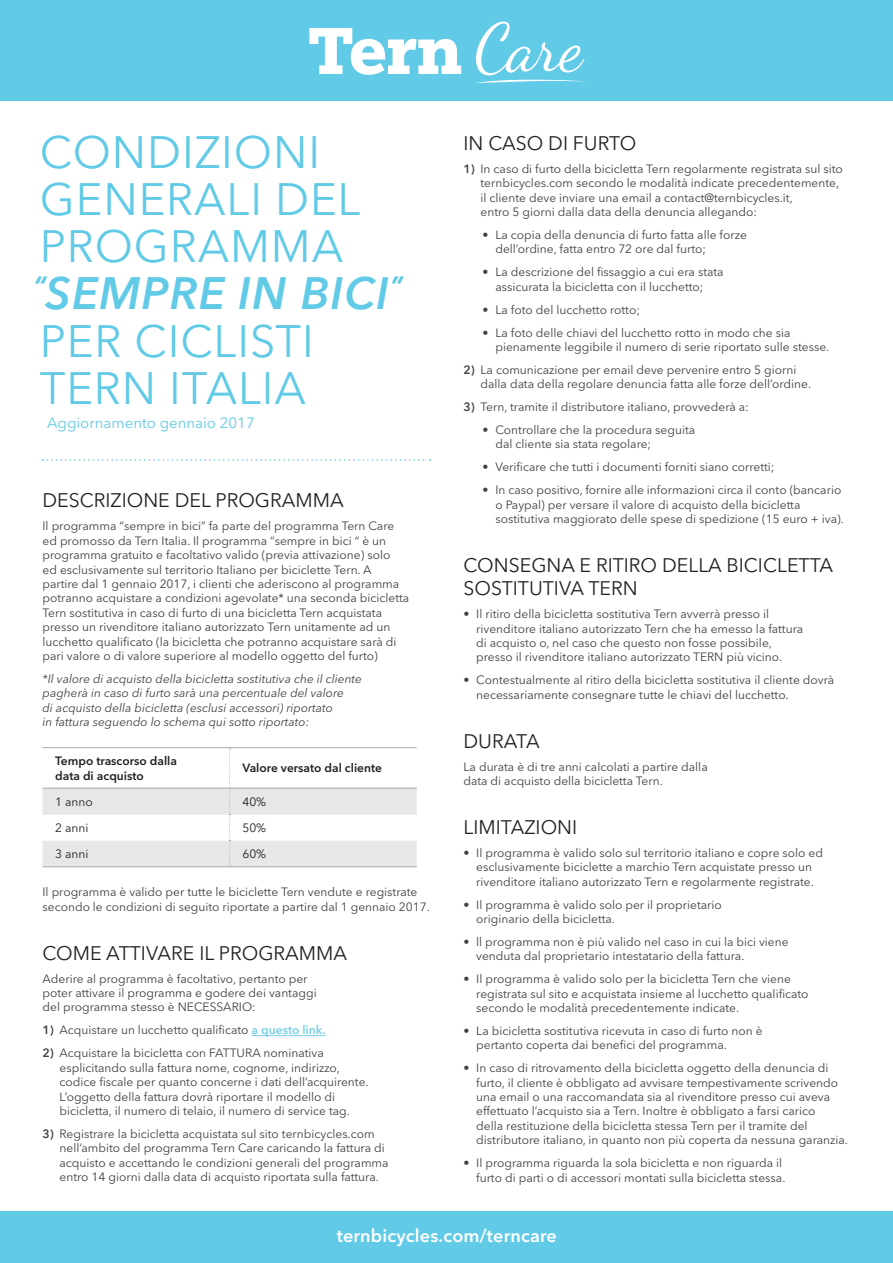
<style>
.page{position:relative;width:893px;height:1263px;background:#fff}
.page>*{position:absolute;margin:0;border:0;box-sizing:border-box;transform-origin:0 0}
.t1{font:45px/47.2px "Avenir Next LT Pro";letter-spacing:.02em;color:#61cae6}
.t2{font:19.5px/23.4px "Avenir Next LT Pro";color:#231f20}
.t3{font:600 18px "Avenir Next LT Pro";letter-spacing:.01em;color:#fff}
.t4{font:15px "Avenir Next LT Pro";color:#61cae6}
.t5{font:12px/14.4px "Avenir Next LT Pro";color:#414042}
.t6{font:italic 12px/14.4px "Avenir Next LT Pro";color:#414042}
.t7{font:600 12px/14.4px "Avenir Next LT Pro";color:#231f20}
.t8{font:12px "Avenir Next LT Pro";color:#231f20}
.s1{font-weight:600;font-style:italic}
.s2{font-weight:600}
.s3{font-weight:600;color:#74cfe8}
</style>
<div class="page">
<div style="left:0;top:0;width:893px;height:101px;background:#61cae6"></div>
<div style="left:0;top:1211px;width:893px;height:52px;background:#61cae6"></div>
<hr style="left:252px;top:1035px;width:73px;height:1px;background:#74cfe8">
<hr style="left:43px;top:747px;width:187px;height:1px;background:#a7a9ac">
<hr style="left:230px;top:747px;width:187px;height:1px;background:#a7a9ac">
<svg style="left:43px;top:748px;width:374px;height:119px"></svg>
<svg style="left:309px;top:28px;width:152px;height:47px"></svg>
<svg style="left:476px;top:22px;width:109px;height:61px"></svg>
<svg style="left:43px;top:459px;width:387px;height:2px"></svg>
<h1 class="t1" style="left:34px;top:128px;width:371px">CONDIZIONI<br>GENERALI DEL<br>PROGRAMMA <sup>“</sup><span class="s1">SEMPRE IN BICI</span><sup>”<br></sup>PER CICLISTI<br>TERN ITALIA</h1>
<p class="t4" style="left:47px;top:413px;width:209px">Aggiornamento gennaio 2017</p>
<h2 class="t2" style="left:43px;top:489px;width:303px">DESCRIZIONE DEL PROGRAMMA</h2>
<p class="t5" style="left:43px;top:519px;width:368px">Il programma “sempre in bici” fa parte del programma Tern Care ed promosso da Tern Italia. Il programma “sempre in bici “ è un programma gratuito e facoltativo valido (previa attivazione) solo<br>ed esclusivamente sul territorio Italiano per biciclette Tern. A partire dal 1 gennaio 2017, i clienti che aderiscono al programma potranno acquistare a condizioni agevolate* una seconda bicicletta Tern sostitutiva in caso di furto di una bicicletta Tern acquistata presso un rivenditore italiano autorizzato Tern unitamente ad un lucchetto qualificato (la bicicletta che potranno acquistare sarà di pari valore o di valore superiore al modello oggetto del furto)</p>
<p class="t6" style="left:43px;top:671px;width:321px">*Il valore di acquisto della bicicletta sostitutiva che il cliente pagherà in caso di furto sarà una percentuale del valore<br>di acquisto della bicicletta (esclusi accessori) riportato<br>in fattura seguendo lo schema qui sotto riportato:</p>
<p class="t7" style="left:55px;top:754px;width:123px">Tempo trascorso dalla data di acquisto</p>
<p class="t7" style="left:242px;top:761px;width:141px">Valore versato dal cliente</p>
<p class="t8" style="left:55px;top:795px;width:39px">1 anno</p>
<p class="t8" style="left:242px;top:795px;width:25px">40%</p>
<p class="t8" style="left:55px;top:821px;width:35px">2 anni</p>
<p class="t8" style="left:242px;top:821px;width:25px">50%</p>
<p class="t8" style="left:55px;top:847px;width:35px">3 anni</p>
<p class="t8" style="left:242px;top:847px;width:25px">60%</p>
<p class="t5" style="left:43px;top:885px;width:389px">Il programma è valido per tutte le biciclette Tern vendute e registrate secondo le condizioni di seguito riportate a partire dal 1 gennaio 2017.</p>
<h2 class="t2" style="left:43px;top:941px;width:306px">COME ATTIVARE IL PROGRAMMA</h2>
<p class="t5" style="left:43px;top:971px;width:276px">Aderire al programma è facoltativo, pertanto per poter attivare il programma e godere dei vantaggi del programma stesso è NECESSARIO:</p>
<p class="t5" style="left:43px;top:1023px;width:284px"><span class="s2">1)</span> Acquistare un lucchetto qualificato <span class="s3">a questo link.</span></p>
<p class="t5" style="left:60px;top:1046px;width:311px;text-indent:-17px"><span class="s2">2)</span> Acquistare la bicicletta con FATTURA nominativa esplicitando sulla fattura nome, cognome, indirizzo, codice fiscale per quanto concerne i dati dell’acquirente.<br>L’oggetto della fattura dovrà riportare il modello di bicicletta, il numero di telaio, il numero di service tag.</p>
<p class="t5" style="left:60px;top:1126px;width:331px;text-indent:-17px"><span class="s2">3)</span> Registrare la bicicletta acquistata sul sito ternbicycles.com nell’ambito del programma Tern Care caricando la fattura di acquisto e accettando le condizioni generali del programma entro 14 giorni dalla data di acquisto riportata sulla fattura.</p>
<h2 class="t2" style="left:463px;top:131px;width:174px">IN CASO DI FURTO</h2>
<p class="t5" style="left:480px;top:161px;width:364px;text-indent:-17px"><span class="s2">1)</span> In caso di furto della bicicletta Tern regolarmente registrata sul sito ternbicycles.com secondo le modalità indicate precedentemente, il cliente deve inviare una email a contact@ternbicycles.it,<br>entro 5 giorni dalla data della denuncia allegando:</p>
<p class="t5" style="left:495px;top:228px;width:253px;text-indent:-13px">• La copia della denuncia di furto fatta alle forze dell’ordine, fatta entro 72 ore dal furto;</p>
<p class="t5" style="left:495px;top:265px;width:230px;text-indent:-13px">• La descrizione del fissaggio a cui era stata assicurata la bicicletta con il lucchetto;</p>
<p class="t5" style="left:483px;top:302px;width:159px">• La foto del lucchetto rotto;</p>
<p class="t5" style="left:495px;top:325px;width:335px;text-indent:-13px">• La foto delle chiavi del lucchetto rotto in modo che sia pienamente leggibile il numero di serie riportato sulle stesse.</p>
<p class="t5" style="left:480px;top:362px;width:332px;text-indent:-17px"><span class="s2">2)</span> La comunicazione per email deve pervenire entro 5 giorni dalla data della regolare denuncia fatta alle forze dell’ordine.</p>
<p class="t5" style="left:463px;top:400px;width:287px"><span class="s2">3)</span> Tern, tramite il distributore italiano, provvederà a:</p>
<p class="t5" style="left:495px;top:423px;width:201px;text-indent:-13px">• Controllare che la procedura seguita dal cliente sia stata regolare;</p>
<p class="t5" style="left:483px;top:460px;width:293px">• Verificare che tutti i documenti forniti siano corretti;</p>
<p class="t5" style="left:495px;top:483px;width:350px;text-indent:-13px">• In caso positivo, fornire alle informazioni circa il conto (bancario o Paypal) per versare il valore di acquisto della bicicletta sostitutiva maggiorato delle spese di spedizione (15 euro + iva).</p>
<h2 class="t2" style="left:463px;top:553px;width:371px">CONSEGNA E RITIRO DELLA BICICLETTA<br>SOSTITUTIVA TERN</h2>
<p class="t5" style="left:476px;top:607px;width:328px;text-indent:-13px">• Il ritiro della bicicletta sostitutiva Tern avverrà presso il rivenditore italiano autorizzato Tern che ha emesso la fattura di acquisto o, nel caso che questo non fosse possibile, presso il rivenditore italiano autorizzato TERN più vicino.</p>
<p class="t5" style="left:476px;top:673px;width:360px;text-indent:-13px">• Contestualmente al ritiro della bicicletta sostitutiva il cliente dovrà necessariamente consegnare tutte le chiavi del lucchetto.</p>
<h2 class="t2" style="left:463px;top:729px;width:78px">DURATA</h2>
<p class="t5" style="left:463px;top:759px;width:246px">La durata è di tre anni calcolati a partire dalla data di acquisto della bicicletta Tern.</p>
<h2 class="t2" style="left:463px;top:815px;width:115px">LIMITAZIONI</h2>
<p class="t5" style="left:463px;top:845px;width:361px;text-align:center">• Il programma è valido solo sul territorio italiano e copre solo ed esclusivamente biciclette a marchio Tern acquistate presso un rivenditore italiano autorizzato Tern e regolarmente registrate.</p>
<p class="t5" style="left:476px;top:897px;width:247px;text-indent:-13px">• Il programma è valido solo per il proprietario originario della bicicletta.</p>
<p class="t5" style="left:476px;top:934px;width:314px;text-indent:-13px">• ll programma non è più valido nel caso in cui la bici viene venduta dal proprietario intestatario della fattura.</p>
<p class="t5" style="left:476px;top:972px;width:334px;text-indent:-13px">• Il programma è valido solo per la bicicletta Tern che viene registrata sul sito e acquistata insieme al lucchetto qualificato secondo le modalità precedentemente indicate.</p>
<p class="t5" style="left:476px;top:1023px;width:288px;text-indent:-13px">• La bicicletta sostitutiva ricevuta in caso di furto non è pertanto coperta dai benefici del programma.</p>
<p class="t5" style="left:476px;top:1061px;width:373px;text-indent:-13px">• In caso di ritrovamento della bicicletta oggetto della denuncia di furto, il cliente è obbligato ad avvisare tempestivamente scrivendo una email o una raccomandata sia al rivenditore presso cui aveva effettuato l’acquisto sia a Tern. Inoltre è obbligato a farsi carico<br>della restituzione della bicicletta stessa Tern per il tramite del distributore italiano, in quanto non più coperta da nessuna garanzia.</p>
<p class="t5" style="left:463px;top:1156px;width:323px;text-align:right">• Il programma riguarda la sola bicicletta e non riguarda il furto di parti o di accessori montati sulla bicicletta stessa.</p>
<h3 class="t3" style="left:337px;top:1224px;width:222px">ternbicycles.com/terncare</h3>
</div>
